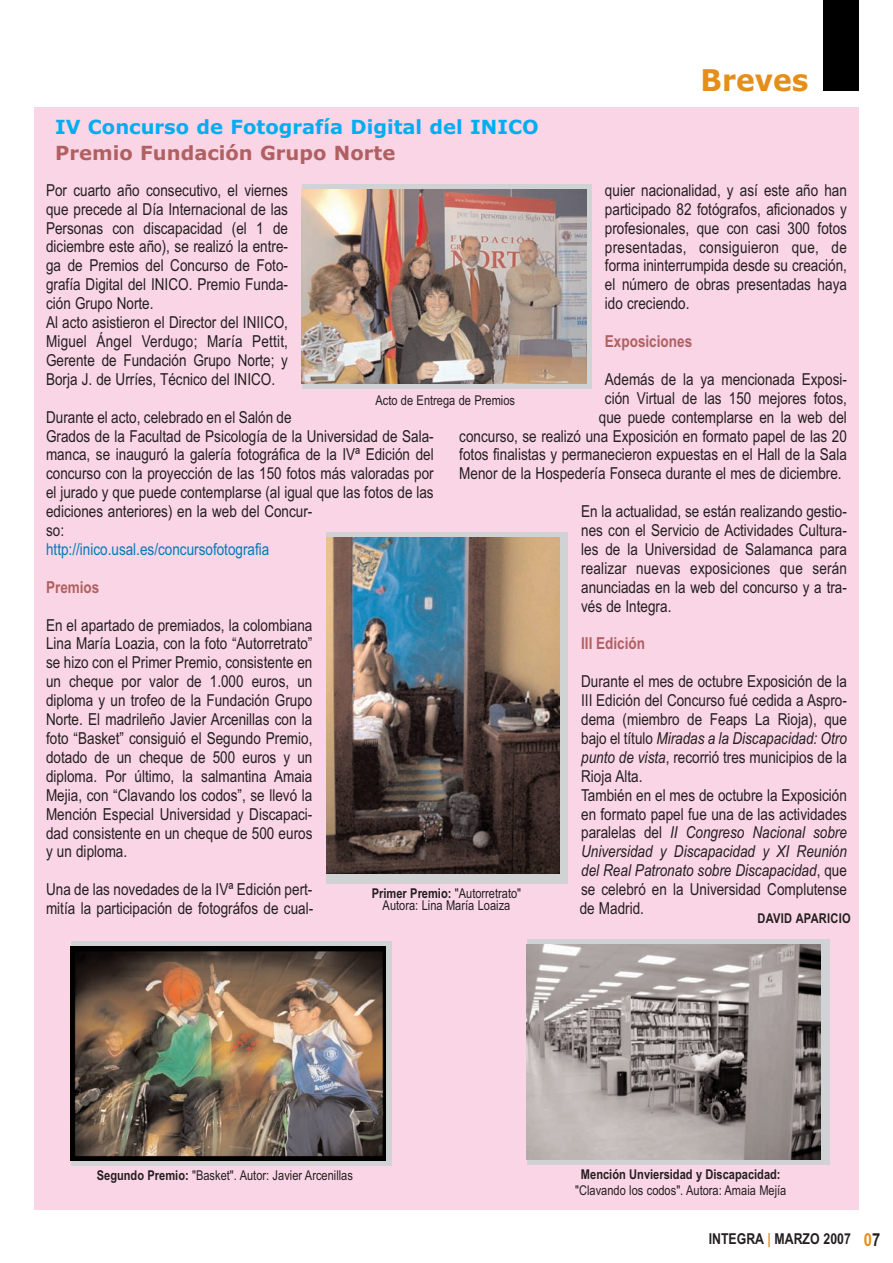
<style>
.page{position:relative;width:893px;height:1263px;background:#fff}
.page>*{position:absolute;margin:0;border:0;box-sizing:border-box;transform-origin:0 0}
.t1{font:700 30px "Verdana";color:#e58e19;scale:.94 1}
.t2{font:700 19.5px "Verdana";color:#00aeef}
.t3{font:700 19.5px "Verdana";color:#b06061}
.t4{font:16.5px/18.9px "Arial Narrow";color:#231f20}
.t5{font:16.5px "Arial Narrow";color:#007ab7}
.t6{font:700 16.5px "Arial Narrow";color:#b06061}
.t7{font:700 15px "Arial Narrow";color:#231f20}
.t8{font:13.5px/12px "Arial Narrow";color:#231f20;text-align:center}
.t9{font:700 13.5px "Arial Narrow";color:#231f20}
.t10{font:700 13.5px "Arial Narrow";letter-spacing:.02em;color:#231f20}
.s1{font-style:italic}
.s2{font-weight:700}
.s3{color:#e58e19}
.s4{font-size:18px;color:#e58e19}
.s5{font-size:18px}
</style>
<div class="page">
<div style="left:34px;top:107px;width:825px;height:1103px;background:#fad5e5"></div>
<div style="left:823px;top:0;width:36px;height:91px;background:#000"></div>
<div style="left:302px;top:185px;width:289px;height:204px;background:#d1d2d4"></div>
<img style="left:302px;top:190px;width:285px;height:194px">
<div style="left:527px;top:939px;width:302px;height:226px;background:#d1d2d4"></div>
<img style="left:526px;top:944px;width:295px;height:215px">
<div style="left:326px;top:532px;width:242px;height:351px;background:#d1d2d4"></div>
<img style="left:326px;top:537px;width:234px;height:336px">
<div style="left:71px;top:941px;width:320px;height:224px;background:#d1d2d4"></div>
<img style="left:70px;top:947px;width:316px;height:214px">
<p class="t2" style="left:55px;top:120px;width:485px">IV Concurso de Fotografía Digital del INICO</p>
<p class="t3" style="left:55px;top:145px;width:342px">Premio Fundación Grupo Norte</p>
<h1 class="t1" style="left:701px;top:68px;width:116px">Breves</h1>
<p class="t4" style="left:605px;top:182px;width:243px;text-align:justify">quier nacionalidad, y así este año han participado 82 fotógrafos, aficionados y profesionales, que con casi 300 fotos presentadas, consiguieron que, de forma ininterrumpida desde su creación, el número de obras presentadas haya ido creciendo.</p>
<p class="t6" style="left:605px;top:335px;width:89px">Exposiciones</p>
<p class="t4" style="left:605px;top:371px;width:243px">Además de la ya mencionada Exposi-</p>
<p class="t4" style="left:605px;top:390px;width:243px">ción Virtual de las 150 mejores fotos,</p>
<p class="t4" style="left:599px;top:409px;width:250px">que puede contemplarse en la web del</p>
<p class="t4" style="left:459px;top:428px;width:389px">concurso, se realizó una Exposición en formato papel de las 20</p>
<p class="t4" style="left:459px;top:447px;width:389px">fotos finalistas y permanecieron expuestas en el Hall de la Sala</p>
<p class="t4" style="left:459px;top:466px;width:384px">Menor de la Hospedería Fonseca durante el mes de diciembre.</p>
<p class="t4" style="left:581px;top:503px;width:267px;text-align:justify">En la actualidad, se están realizando gestio&shy;nes con el Servicio de Actividades Cultura&shy;les de la Universidad de Salamanca para realizar nuevas exposiciones que serán anunciadas en la web del concurso y a tra&shy;vés de Integra.</p>
<p class="t6" style="left:581px;top:638px;width:65px">III Edición</p>
<p class="t4" style="left:580px;top:674px;width:269px">Durante el mes de octubre Exposición de la III Edición del Concurso fué cedida a Aspro&shy;dema (miembro de Feaps La Rioja), que bajo el título <span class="s1">Miradas a la Discapacidad: Otro punto de vista</span>, recorrió tres municipios de la Rioja Alta.<br>También en el mes de octubre la Exposición en formato papel fue una de las actividades paralelas del <span class="s1">II Congreso Nacional sobre Universidad y Discapacidad y XI Reunión del Real Patronato sobre Discapacidad</span>, que se celebró en la Universidad Complutense de Madrid.</p>
<p class="t4" style="left:46px;top:182px;width:244px">Por cuarto año consecutivo, el viernes que precede al Día Internacional de las Personas con discapacidad (el 1 de diciembre este año), se realizó la entre&shy;ga de Premios del Concurso de Foto&shy;grafía Digital del INICO. Premio Funda&shy;ción Grupo Norte.<br>Al acto asistieron el Director del INIICO, Miguel Ángel Verdugo; María Pettit, Gerente de Fundación Grupo Norte; y Borja J. de Urríes, Técnico del INICO.</p>
<p class="t4" style="left:46px;top:409px;width:389px">Durante el acto, celebrado en el Salón de<br>Grados de la Facultad de Psicología de la Universidad de Sala&shy;manca, se inauguró la galería fotográfica de la IVª Edición del concurso con la proyección de las 150 fotos más valoradas por el jurado y que puede contemplarse (al igual que las fotos de las ediciones anteriores) en la web del Concur-<br>so:</p>
<p class="t5" style="left:46px;top:543px;width:225px">http://inico.usal.es/concursofotografia</p>
<p class="t6" style="left:46px;top:581px;width:55px">Premios</p>
<p class="t4" style="left:46px;top:617px;width:268px;text-align:justify">En el apartado de premiados, la colombiana Lina María Loazia, con la foto “Autorretrato” se hizo con el Primer Premio, consistente en un cheque por valor de 1.000 euros, un diploma y un trofeo de la Fundación Grupo Norte. El madrileño Javier Arcenillas con la foto “Basket” consiguió el Segundo Premio, dotado de un cheque de 500 euros y un diploma. Por último, la salmantina Amaia Mejia, con “Clavando los codos”, se llevó la Mención Especial Universidad y Discapaci&shy;dad consistente en un cheque de 500 euros y un diploma.</p>
<p class="t4" style="left:46px;top:881px;width:269px">Una de las novedades de la IVª Edición pert&shy;mitía la participación de fotográfos de cual-</p>
<p class="t8" style="left:375px;top:395px;width:141px">Acto de Entrega de Premios</p>
<p class="t8" style="left:372px;top:889px;width:151px"><span class="s2">Primer Premio:</span> "Autorretrato"<br>Autora: Lina María Loaiza</p>
<p class="t10" style="left:758px;top:913px;width:95px">DAVID APARICIO</p>
<p class="t8" style="left:97px;top:1170px;width:258px"><span class="s2">Segundo Premio:</span> "Basket". Autor: Javier Arcenillas</p>
<p class="t9" style="left:581px;top:1169px;width:201px">Mención Unviersidad y Discapacidad:</p>
<p class="t8" style="left:575px;top:1185px;width:213px">"Clavando los codos". Autora: Amaia Mejía</p>
<p class="t7" style="left:709px;top:1233px;width:173px">INTEGRA <span class="s3">|</span> MARZO 2007 <span class="s4">0</span><span class="s5">7</span></p>
</div>
